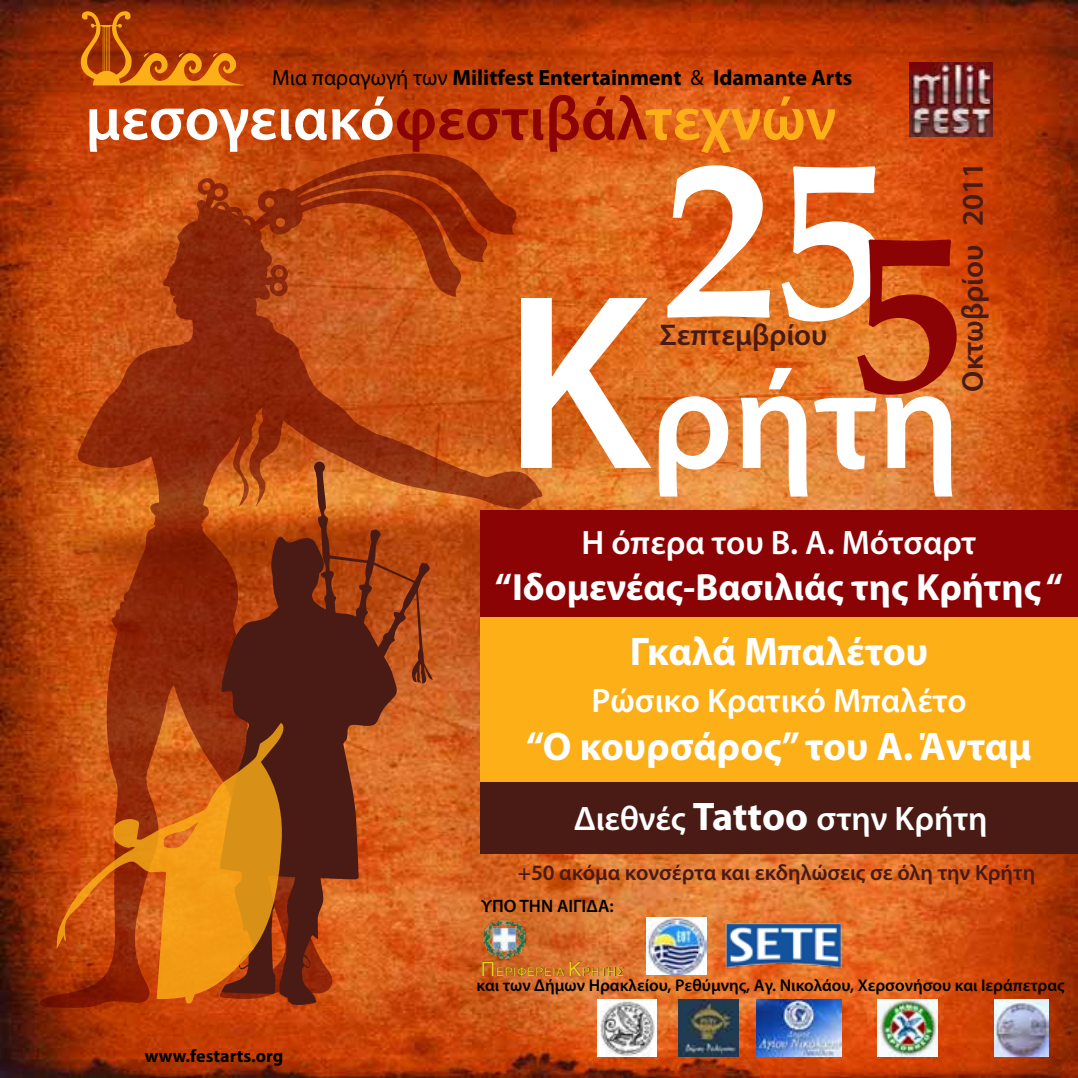
<style>
.page{position:relative;width:1078px;height:1078px;background:#fff}
.page>*{position:absolute;margin:0;border:0;box-sizing:border-box;transform-origin:0 0}
.t1{font:700 230.4px "Palatino";color:#fff}
.t2{font:600 144px "Myriad Pro";color:#fff}
.t3{font:600 62px "Myriad Pro";color:#fff}
.t4{font:700 40px "Myriad Pro";color:#fff}
.t5{font:700 38px "Myriad Pro";color:#fff}
.t6{font:600 34px "Myriad Pro";color:#fff}
.t7{font:600 30px "Myriad Pro";color:#4a1b14}
.t8{font:700 22px "Myriad Pro";color:#000}
.t9{font:600 22px "Myriad Pro";color:#4a1b14}
.t10{font:700 18px "Myriad Pro";color:#000}
.t11{font:600 18px "Myriad Pro";color:#000}
.t12{font:600 17px "Myriad Pro";color:#000}
.t13{font:12px "Arial";letter-spacing:.04em;color:#e9d419}
.s1{font-weight:400}
.s2{color:#8b0304}
.s3{color:#fcaf17}
.s4{font-size:252px}
.s5{font-weight:700;font-size:40px}
.s6{font-size:20px}
</style>
<div class="page">
<img style="left:0;top:0;width:1077px;height:1077px">
<div style="left:481px;top:510px;width:596px;height:106px;background:#8b0304"></div>
<div style="left:481px;top:781px;width:596px;height:73px;background:#4a1b14"></div>
<div style="left:481px;top:616px;width:596px;height:165px;background:#fcaf17"></div>
<svg style="left:38px;top:153px;width:505px;height:854px;background:#b94c13"></svg>
<svg style="left:219px;top:533px;width:180px;height:346px;background:#742d14"></svg>
<svg style="left:220px;top:857px;width:104px;height:148px;background:#6d2511"></svg>
<div style="left:314px;top:461px;width:11px;height:12px;background:#4a1b14;border-radius:50%"></div>
<svg style="left:315px;top:469px;width:118px;height:214px;background:#9e4618"></svg>
<svg style="left:185px;top:999px;width:10px;height:4px"></svg>
<svg style="left:56px;top:722px;width:229px;height:277px;background:#c36012"></svg>
<svg style="left:81px;top:11px;width:163px;height:74px;background:#ba5007"></svg>
<img style="left:481px;top:917px;width:45px;height:43px">
<img style="left:722px;top:923px;width:119px;height:45px">
<img style="left:646px;top:917px;width:60px;height:57px">
<img style="left:909px;top:63px;width:83px;height:74px">
<img style="left:994px;top:999px;width:53px;height:56px">
<img style="left:877px;top:999px;width:60px;height:56px">
<img style="left:755px;top:999px;width:86px;height:56px">
<img style="left:678px;top:999px;width:60px;height:56px">
<img style="left:597px;top:999px;width:59px;height:56px">
<div style="left:482px;top:960px;width:141px;height:15px;background:#000;opacity:.75"></div>
<p class="t8" style="left:272px;top:63px;width:581px"><span class="s1">Μια παραγωγή των</span> Militfest Entertainment <span class="s1">&amp;</span> Idamante Arts</p>
<h3 class="t3" style="left:85px;top:79px;width:752px">μεσογειακό<span class="s2">φεστιβάλ</span><span class="s3">τεχνών</span></h3>
<h1 class="t1" style="left:661px;top:42px;width:307px">25<span class="s2">5</span></h1>
<h3 class="t7" style="left:953px;top:391px;width:231px;rotate:-90deg">Οκτωβρίου 2011</h3>
<h2 class="t2" style="left:503px;top:328px;width:458px"><span class="s4">Κ</span>ρήτη</h2>
<h3 class="t7" style="left:659px;top:315px;width:169px">Σεπτεμβρίου</h3>
<h3 class="t6" style="left:581px;top:521px;width:396px">Η όπερα του B. Α. Μότσαρτ</h3>
<h3 class="t5" style="left:494px;top:562px;width:569px">“Ιδομενέας-Βασιλιάς της Κρήτης “</h3>
<h3 class="t4" style="left:629px;top:625px;width:300px">Γκαλά Μπαλέτου</h3>
<h3 class="t6" style="left:591px;top:679px;width:376px">Ρώσικο Κρατικό Μπαλέτο</h3>
<h3 class="t4" style="left:526px;top:720px;width:506px">“Ο κουρσάρος” του Α. Άνταμ</h3>
<h3 class="t6" style="left:574px;top:796px;width:415px">Διεθνές <span class="s5">Tattoo</span> στην Κρήτη</h3>
<p class="t9" style="left:518px;top:857px;width:518px">+50 ακόμα κονσέρτα και εκδηλώσεις σε όλη την Κρήτη</p>
<p class="t11" style="left:481px;top:893px;width:134px">ΥΠΟ ΤΗΝ ΑΙΓΙΔΑ:</p>
<p class="t13" style="left:481px;top:963px;width:145px"><span class="s6">Π</span>ΕΡΙΦΕΡΕΙΑ <span class="s6">Κ</span>ΡΗΤΗΣ</p>
<p class="t10" style="left:145px;top:1043px;width:140px">www.festarts.org</p>
<p class="t12" style="left:476px;top:974px;width:589px">και των Δήμων Ηρακλείου, Ρεθύμνης, Αγ. Νικολάου, Χερσονήσου και Ιεράπετρας</p>
</div>
